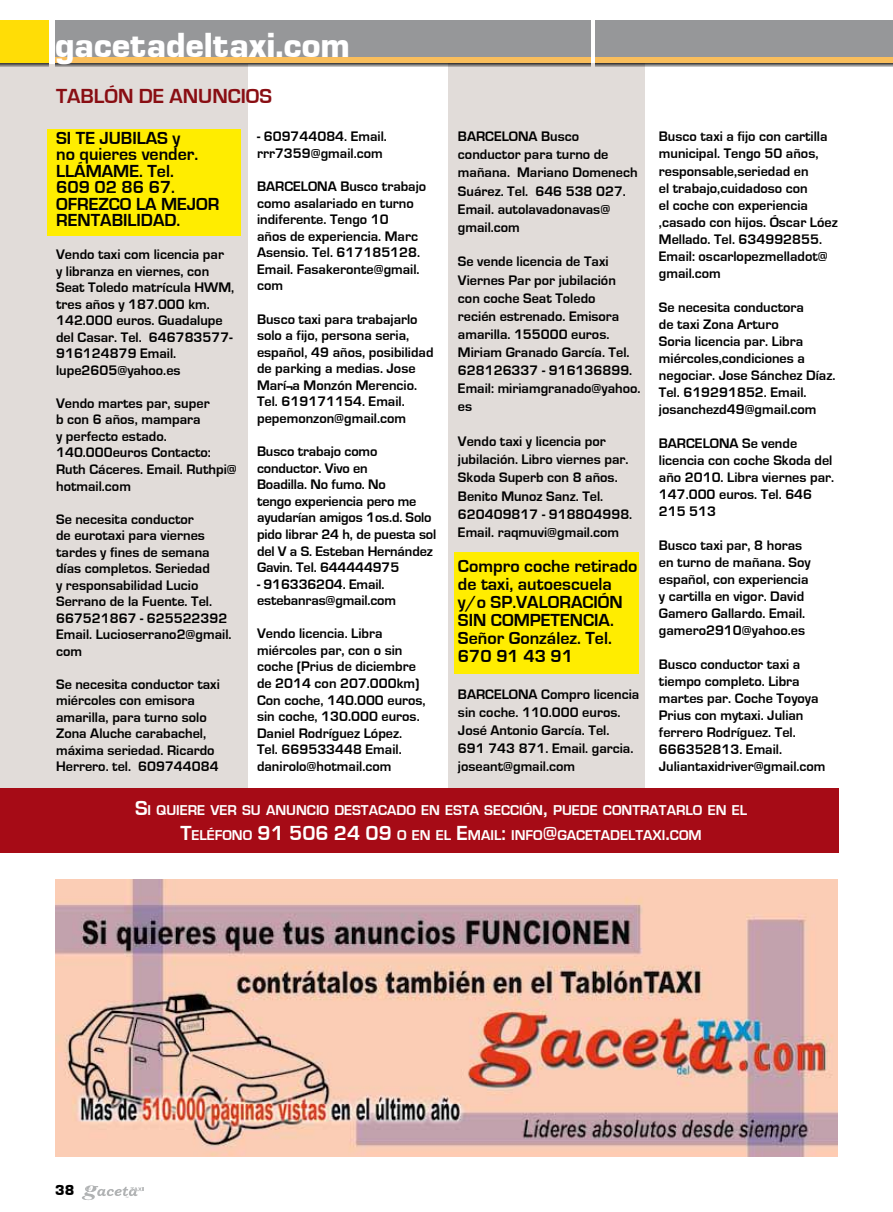
<style>
.page{position:relative;width:893px;height:1212px;background:#fff}
.page>*{position:absolute;margin:0;border:0;box-sizing:border-box;transform-origin:0 0}
.t1{font:36px "Eurostile Black DTC";color:#fff}
.t2{font:700 21px "Eurostile";color:#890e13}
.t3{font:700 18px/16.5px "Eurostile";color:#000}
.t4{font:15px "Eurostile Black DTC";color:#000}
.t5{font:700 14.7px/25.2px "Eurostile";color:#fff;text-align:center}
.t6{font:700 14.25px/16.5px "Eurostile";color:#000}
.s1{font-size:21px}
</style>
<div class="page">
<div style="left:448px;top:63px;width:197px;height:777px;background:#e1dcd9"></div>
<div style="left:0;top:64px;width:247px;height:774px;background:#e1dcd9"></div>
<div style="left:47px;top:129px;width:193px;height:106px;background:#ffed00"></div>
<div style="left:455px;top:552px;width:184px;height:122px;background:#ffed00"></div>
<svg style="left:55px;top:63px;width:535px;height:4px"></svg>
<svg style="left:595px;top:63px;width:298px;height:4px"></svg>
<div style="left:55px;top:21px;width:535px;height:37px;background:#969799"></div>
<svg style="left:0;top:63px;width:49px;height:4px"></svg>
<div style="left:0;top:21px;width:49px;height:42px;background:#ffdd06"></div>
<div style="left:595px;top:21px;width:298px;height:38px;background:#969799"></div>
<div style="left:595px;top:57px;width:298px;height:6px;background:#f9be5c"></div>
<div style="left:55px;top:57px;width:535px;height:6px;background:#f9be5c"></div>
<svg style="left:82px;top:1185px;width:62px;height:15px"></svg>
<div style="left:0;top:788px;width:838px;height:64px;background:#a60b16"></div>
<img style="left:55px;top:880px;width:783px;height:276px">
<h1 class="t1" style="left:55px;top:25px;width:296px">gacetadeltaxi.com</h1>
<h2 class="t2" style="left:56px;top:85px;width:217px">TABLÓN DE ANUNCIOS</h2>
<p class="t3" style="left:56px;top:130px;width:165px">SI TE JUBILAS y<br>no quieres vender.<br>LLÁMAME. Tel.<br>609 02 86 67.<br>OFREZCO LA MEJOR<br>RENTABILIDAD.</p>
<p class="t6" style="left:56px;top:247px;width:180px">Vendo taxi com licencia par<br>y libranza en viernes, con<br>Seat Toledo matrícula HWM, tres años y 187.000 km.<br>142.000 euros. Guadalupe del Casar. Tel. 646783577-<br>916124879 Email. lupe2605@yahoo.es</p>
<p class="t6" style="left:56px;top:395px;width:182px">Vendo martes par, super<br>b con 6 años, mampara<br>y perfecto estado.<br>140.000euros Contacto:<br>Ruth Cáceres. Email. Ruthpi@ hotmail.com</p>
<p class="t6" style="left:56px;top:511px;width:177px">Se necesita conductor<br>de eurotaxi para viernes tardes y fines de semana días completos. Seriedad<br>y responsabilidad Lucio<br>Serrano de la Fuente. Tel.<br>667521867 - 625522392<br>Email. Lucioserrano2@gmail. com</p>
<p class="t6" style="left:56px;top:676px;width:165px">Se necesita conductor taxi miércoles con emisora amarilla, para turno solo<br>Zona Aluche carabachel, máxima seriedad. Ricardo<br>Herrero. tel. 609744084</p>
<p class="t6" style="left:458px;top:128px;width:181px;line-height:18.1px">BARCELONA Busco conductor para turno de mañana. Mariano Domenech<br>Suárez. Tel. 646 538 027.<br>Email. autolavadonavas@ gmail.com</p>
<p class="t6" style="left:458px;top:253px;width:184px;line-height:18.1px">Se vende licencia de Taxi<br>Viernes Par por jubilación con coche Seat Toledo<br>recién estrenado. Emisora amarilla. 155000 euros.<br>Miriam Granado García. Tel.<br>628126337 - 916136899.<br>Email: miriamgranado@yahoo. es</p>
<p class="t6" style="left:458px;top:433px;width:176px;line-height:18.1px">Vendo taxi y licencia por jubilación. Libro viernes par.<br>Skoda Superb con 8 años.<br>Benito Munoz Sanz. Tel.<br>620409817 - 918804998.<br>Email. raqmuvi@gmail.com</p>
<p class="t3" style="left:458px;top:557px;width:181px;line-height:18.1px">Compro coche retirado de taxi, autoescuela y/o SP.VALORACIÓN<br>SIN COMPETENCIA.<br>Señor González. Tel.<br>670 91 43 91</p>
<p class="t6" style="left:458px;top:685px;width:183px;line-height:18.1px">BARCELONA Compro licencia sin coche. 110.000 euros.<br>José Antonio García. Tel.<br>691 743 871. Email. garcia. joseant@gmail.com</p>
<p class="t6" style="left:257px;top:129px;width:131px">- 609744084. Email. rrr7359@gmail.com</p>
<p class="t6" style="left:257px;top:178px;width:171px">BARCELONA Busco trabajo como asalariado en turno indiferente. Tengo 10<br>años de experiencia. Marc<br>Asensio. Tel. 617185128.<br>Email. Fasakeronte@gmail. com</p>
<p class="t6" style="left:257px;top:311px;width:178px">Busco taxi para trabajarlo solo a fijo, persona seria, español, 49 años, posibilidad de parking a medias. Jose<br>Marí¬a Monzón Merencio.<br>Tel. 619171154. Email. pepemonzon@gmail.com</p>
<p class="t6" style="left:257px;top:443px;width:181px">Busco trabajo como conductor. Vivo en<br>Boadilla. No fumo. No<br>tengo experiencia pero me ayudarían amigos 1os.d. Solo pido librar 24 h, de puesta sol del V a S. Esteban Hernández<br>Gavin. Tel. 644444975</p>
<p class="t6" style="left:257px;top:576px;width:141px">- 916336204. Email. estebanras@gmail.com</p>
<p class="t6" style="left:257px;top:626px;width:170px">Vendo licencia. Libra miércoles par, con o sin coche (Prius de diciembre de 2014 con 207.000km)<br>Con coche, 140.000 euros, sin coche, 130.000 euros.<br>Daniel Rodríguez López.<br>Tel. 669533448 Email. danirolo@hotmail.com</p>
<p class="t6" style="left:659px;top:128px;width:180px;line-height:17.1px">Busco taxi a fijo con cartilla municipal. Tengo 50 años, responsable,seriedad en<br>el trabajo,cuidadoso con<br>el coche con experiencia ,casado con hijos. Óscar Lóez<br>Mellado. Tel. 634992855.<br>Email: oscarlopezmelladot@ gmail.com</p>
<p class="t6" style="left:659px;top:299px;width:178px;line-height:17.1px">Se necesita conductora<br>de taxi Zona Arturo<br>Soria licencia par. Libra miércoles,condiciones a negociar. Jose Sánchez Díaz.<br>Tel. 619291852. Email. josanchezd49@gmail.com</p>
<p class="t6" style="left:659px;top:435px;width:177px;line-height:17.1px">BARCELONA Se vende licencia con coche Skoda del año 2010. Libra viernes par.<br>147.000 euros. Tel. 646<br>215 513</p>
<p class="t6" style="left:659px;top:537px;width:153px;line-height:17.1px">Busco taxi par, 8 horas en turno de mañana. Soy español, con experiencia y cartilla en vigor. David<br>Gamero Gallardo. Email. gamero2910@yahoo.es</p>
<p class="t6" style="left:659px;top:656px;width:168px;line-height:17.1px">Busco conductor taxi a tiempo completo. Libra martes par. Coche Toyoya<br>Prius con mytaxi. Julian ferrero Rodríguez. Tel.<br>666352813. Email.<br>Juliantaxidriver@gmail.com</p>
<p class="t5" style="left:135px;top:797px;width:613px"><span class="s1">S</span>I QUIERE VER SU ANUNCIO DESTACADO EN ESTA SECCIÓN<span class="s1">,</span> PUEDE CONTRATARLO EN EL<br><span class="s1">T</span>ELÉFONO <span class="s1">91 506 24 09</span> O EN EL <span class="s1">E</span>MAIL<span class="s1">:</span> INFO<span class="s1">@</span>GACETADELTAXI<span class="s1">.</span>COM</p>
<p class="t4" style="left:55px;top:1182px;width:21px">38</p>
</div>
